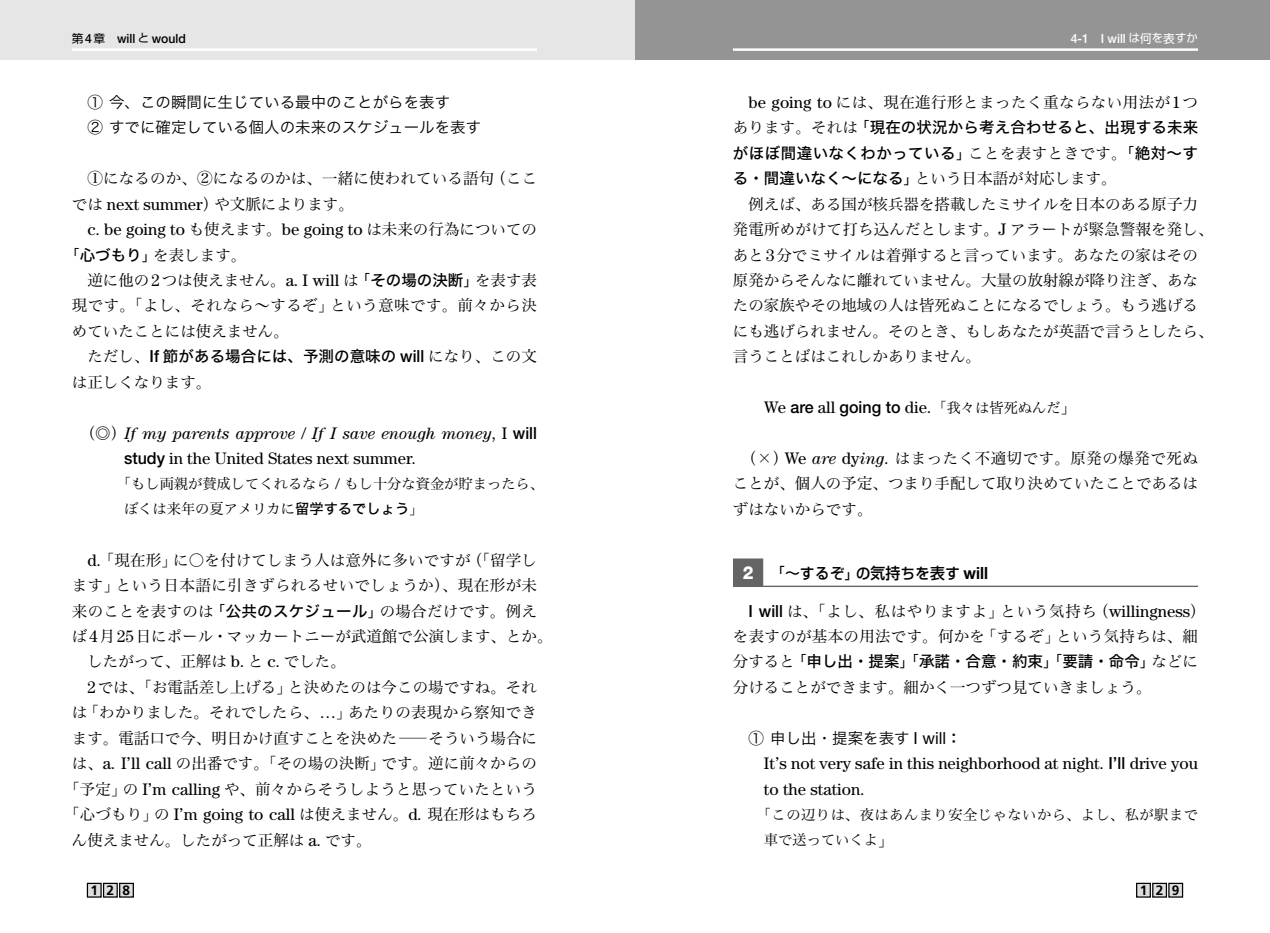
<style>
.page{position:relative;width:1270px;height:933px;background:#fff}
.page>*{position:absolute;margin:0;border:0;box-sizing:border-box;transform-origin:0 0}
.t1{font:16.62px/25.4px "Century Std";color:#000}
.t2{font:italic 16.62px/25.4px "Century Std";color:#000}
.t3{font:500 16.62px "Helvetica Neue LT Std";color:#000;scale:.96 1}
.t4{font:15.58px/25.4px "Hira Min Pro N W3";color:#000}
.t5{font:15.58px/25.4px "Hira Kaku Std N W5";letter-spacing:.01em;color:#000}
.t6{font:15.58px/25.4px "Hira Min Pro N W3";letter-spacing:.02em;color:#000}
.t7{font:15.58px/25.4px "Hira Kaku Pro N W3";color:#000}
.t8{font:15.58px "Hira Min Pro N W3";letter-spacing:.03em;color:#000}
.t9{font:15.58px "Hira Min Pro N W3";letter-spacing:.025em;color:#000}
.t10{font:500 15.05px "Shin Go Pro";color:#000;scale:.95 1}
.t11{font:14.17px/25.4px "Hira Min Pro N W3";color:#000}
.t12{font:14.17px/25.4px "Hira Min Pro N W3";letter-spacing:.035em;color:#000}
.t13{font:700 13.65px "Frutiger";letter-spacing:.62em;color:#000}
.t14{font:500 12.78px "Helvetica Neue LT Std";color:#000;scale:.96 1}
.t15{font:500 12.78px "Helvetica Neue LT Std";color:#fff;scale:.96 1}
.s1{font-family:"Shin Go Pro";font-weight:400;font-size:11.72px}
.s2{font-family:"Shin Go Pro";font-weight:400;font-size:11.38px}
.s3{font-family:"Century Std";font-size:16.62px}
.s4{font-family:"Hira Min Pro N W3";font-size:15.58px}
.s5{font-family:"Hira Kaku Pro N W3"}
.s6{font-family:"Hira Kaku Std N W5"}
.s7{font-family:"Hira Min Pro N W3"}
.s8{font-family:"Helvetica Neue LT Std";font-weight:500;font-size:16.62px}
.s9{font-family:"Hira Min Pro N W3";font-style:normal;font-size:15.58px}
.s10{font-style:normal}
.s11{font-family:"Helvetica Neue LT Std";font-weight:500;font-style:normal}
.s12{font-family:"Century Std";font-size:15.4px}
.s13{font-family:"Century Std";font-weight:400}
.s14{font-family:"Hira Min Pro N W3";font-weight:400;font-size:14.17px}
.s15{font-family:"Hira Min Pro N W3";font-weight:400;font-size:15.58px}
.s16{font-family:"Century Std";font-style:italic;font-size:16.62px}
.s17{font-family:"Helvetica Neue LT Std";font-weight:800;font-size:18.03px;color:#fff}
.s18{font-family:"Hira Kaku Std N W4";font-weight:400;font-size:15.58px}
.s19{font-size:15.58px}
.s20{font-family:"Helvetica Neue LT Std";font-weight:700;font-size:16.8px}
.s21{font-family:"Helvetica Neue LT Std";font-size:16.62px}
.s22{font-family:"Hira Kaku Pro N W6"}
.s23{font-family:"Helvetica Neue LT Std";font-weight:500}
</style>
<div class="page">
<div style="left:0;top:0;width:635px;height:60px;background:#e6e6e6"></div>
<div style="left:635px;top:0;width:635px;height:60px;background:#949495"></div>
<hr style="left:733px;top:48px;width:465px;height:3px;background:#fff">
<hr style="left:72px;top:48px;width:465px;height:3px;background:#fff">
<div style="left:87px;top:883px;width:14px;height:14px;background:#dcdddd"></div>
<div style="left:87px;top:882px;width:15px;height:15px;border:1px solid #000"></div>
<div style="left:104px;top:883px;width:13px;height:14px;background:#dcdddd"></div>
<div style="left:103px;top:882px;width:15px;height:15px;border:1px solid #000"></div>
<div style="left:120px;top:883px;width:13px;height:14px;background:#dcdddd"></div>
<div style="left:119px;top:882px;width:15px;height:15px;border:1px solid #000"></div>
<div style="left:1137px;top:883px;width:13px;height:14px;background:#dcdddd"></div>
<div style="left:1136px;top:882px;width:15px;height:15px;border:1px solid #000"></div>
<div style="left:1153px;top:883px;width:13px;height:14px;background:#dcdddd"></div>
<div style="left:1152px;top:882px;width:15px;height:15px;border:1px solid #000"></div>
<div style="left:1169px;top:883px;width:13px;height:14px;background:#dcdddd"></div>
<div style="left:1168px;top:882px;width:15px;height:15px;border:1px solid #000"></div>
<svg style="left:733px;top:558px;width:465px;height:29px;background:#7f7f7f"></svg>
<div style="left:763px;top:557px;width:440px;height:28px;background:#fff"></div>
<p class="t14" style="left:72px;top:30px;width:120px"><span class="s1">第</span>4<span class="s1">章　</span>will <span class="s2">と</span> would</p>
<p class="t15" style="left:1071px;top:30px;width:134px">4-1 I will <span class="s2">は</span><span class="s1">何</span><span class="s2">を</span><span class="s1">表</span><span class="s2">すか</span></p>
<p class="t7" style="left:87px;top:88px;width:395px">① 今、この瞬間に生じている最中のことがらを表す<br>② すでに確定している個人の未来のスケジュールを表す</p>
<p class="t4" style="left:72px;top:164px;width:467px">　①になるのか、②になるのかは、一緒に使われている語句（ここでは <span class="s3">next summer</span>）や文脈によります。</p>
<p class="t1" style="left:87px;top:216px;width:451px">c. be going to <span class="s4">も使えます。</span>be going to <span class="s4">は未来の行為についての</span></p>
<p class="t4" style="left:64px;top:240px;width:184px"><span class="s5">「</span><span class="s6">心づもり</span><span class="s5">」</span>を表します。</p>
<p class="t4" style="left:87px;top:266px;width:451px">逆に他の<span class="s3">2</span>つは使えません。<span class="s3">a. I will</span> は<span class="s5">「</span><span class="s6">その場の決断</span><span class="s5">」</span>を表す表</p>
<p class="t8" style="left:72px;top:292px;width:467px">現です。「よし、それなら～するぞ」という意味です。前々から決</p>
<p class="t4" style="left:72px;top:317px;width:219px">めていたことには使えません。</p>
<p class="t5" style="left:87px;top:344px;width:451px"><span class="s7">ただし、</span><span class="s8">If</span> 節がある場合には、予測の意味の <span class="s8">will</span> <span class="s7">になり、この文</span></p>
<p class="t4" style="left:72px;top:368px;width:141px">は正しくなります。</p>
<p class="t2" style="left:124px;top:420px;width:414px;text-indent:-44px"><span class="s9">（◎）</span>If my parents approve <span class="s10">/</span> If I save enough money<span class="s10">, I</span> <span class="s11">will study</span> <span class="s10">in the United States next summer.</span></p>
<p class="t11" style="left:124px;top:469px;width:422px;text-indent:-7px">「もし両親が賛成してくれるなら <span class="s12">/</span> もし十分な資金が貯まったら、ぼくは来年の夏アメリカに<span class="s6">留学するでしょう</span>」</p>
<p class="t4" style="left:87px;top:546px;width:451px"><span class="s3">d.</span> 「現在形」に〇を付けてしまう人は意外に多いですが（「留学し</p>
<p class="t9" style="left:72px;top:572px;width:467px">ます」という日本語に引きずられるせいでしょうか）、現在形が未</p>
<p class="t6" style="left:72px;top:596px;width:467px">来のことを表すのは<span class="s5">「</span><span class="s6">公共のスケジュール</span><span class="s5">」</span>の場合だけです。例え</p>
<p class="t4" style="left:72px;top:622px;width:482px">ば<span class="s3">4</span>月<span class="s3">25</span>日にポール・マッカートニーが武道館で公演します、とか。</p>
<p class="t4" style="left:87px;top:647px;width:260px">したがって、正解は <span class="s3">b.</span> と <span class="s3">c.</span> でした。</p>
<p class="t4" style="left:87px;top:673px;width:451px"><span class="s3">2</span>では、「お電話差し上げる」と決めたのは今この場ですね。それ</p>
<p class="t4" style="left:72px;top:698px;width:467px">は「わかりました。それでしたら、<span class="s3">…</span>」あたりの表現から察知でき</p>
<p class="t4" style="left:72px;top:724px;width:467px">ます。電話口で今、明日かけ直すことを決めた―そういう場合に</p>
<p class="t4" style="left:72px;top:749px;width:466px">は、<span class="s3">a. I</span>ʼ<span class="s3">ll call</span> の出番です。「その場の決断」です。逆に前々からの</p>
<p class="t4" style="left:64px;top:774px;width:474px">「予定」の <span class="s3">I</span>ʼ<span class="s3">m calling</span> や、前々からそうしようと思っていたという</p>
<p class="t4" style="left:64px;top:800px;width:474px">「心づもり」の <span class="s3">I</span>ʼ<span class="s3">m going to call</span> は使えません。<span class="s3">d.</span> 現在形はもちろ</p>
<p class="t4" style="left:72px;top:825px;width:301px">ん使えません。したがって正解は <span class="s3">a.</span> です。</p>
<p class="t8" style="left:748px;top:89px;width:451px"><span class="s3">be going to</span> には、現在進行形とまったく重ならない用法が<span class="s3">1</span>つ</p>
<p class="t5" style="left:733px;top:115px;width:467px"><span class="s7">あります。それは</span><span class="s5">「</span>現在の状況から考え合わせると、出現する未来がほぼ間違いなくわかっている<span class="s5">」</span><span class="s7">ことを表すときです。</span><span class="s5">「</span>絶対～す</p>
<p class="t4" style="left:733px;top:164px;width:385px"><span class="s6">る・間違いなく～になる</span><span class="s5">」</span>という日本語が対応します。</p>
<p class="t4" style="left:748px;top:190px;width:451px">例えば、ある国が核兵器を搭載したミサイルを日本のある原子力</p>
<p class="t4" style="left:733px;top:215px;width:482px">発電所めがけて打ち込んだとします。<span class="s3">J</span> アラートが緊急警報を発し、</p>
<p class="t4" style="left:733px;top:240px;width:467px">あと<span class="s3">3</span>分でミサイルは着弾すると言っています。あなたの家はその</p>
<p class="t4" style="left:733px;top:266px;width:467px">原発からそんなに離れていません。大量の放射線が降り注ぎ、あな</p>
<p class="t4" style="left:733px;top:291px;width:467px">たの家族やその地域の人は皆死ぬことになるでしょう。もう逃げる</p>
<p class="t4" style="left:733px;top:317px;width:482px">にも逃げられません。そのとき、もしあなたが英語で言うとしたら、</p>
<p class="t4" style="left:733px;top:342px;width:250px">言うことばはこれしかありません。</p>
<p class="t3" style="left:764px;top:397px;width:327px"><span class="s13">We</span> are <span class="s13">all</span> going to <span class="s13">die.</span> <span class="s14">「我々は皆死ぬんだ</span><span class="s15">」</span></p>
<p class="t4" style="left:733px;top:444px;width:467px;text-align:justify;text-indent:8px">（×）<span class="s3">We</span> <span class="s16">are</span> <span class="s3">dy</span><span class="s16">ing</span><span class="s3">.</span> はまったく不適切です。原発の爆発で死ぬことが、個人の予定、つまり手配して取り決めていたことであるはずはないからです。</p>
<p class="t10" style="left:743px;top:560px;width:260px"><span class="s17">2</span> <span class="s18">「</span><span class="s19">～</span>するぞ<span class="s18">」</span>の<span class="s19">気持</span>ちを<span class="s19">表</span>す <span class="s20">will</span></p>
<p class="t6" style="left:733px;top:596px;width:474px;text-indent:16px"><span class="s8">I will</span> は、「よし、私はやりますよ」という気持ち（<span class="s3">willingness</span>）を表すのが基本の用法です。何かを「するぞ」という気持ちは、細</p>
<p class="t5" style="left:733px;top:649px;width:467px"><span class="s7">分すると</span><span class="s5">「</span>申し出・提案<span class="s5">」「</span>承諾・合意・約束<span class="s5">」「</span>要請・命令<span class="s5">」</span><span class="s7">などに</span></p>
<p class="t4" style="left:733px;top:673px;width:420px">分けることができます。細かく一つずつ見ていきましょう。</p>
<p class="t7" style="left:748px;top:724px;width:215px">① 申し出・提案を表す <span class="s21">I will</span><span class="s22">：</span></p>
<p class="t1" style="left:764px;top:750px;width:436px">It<span class="s4">ʼ</span>s not very safe in this neighborhood at night. <span class="s23">I’ll</span> drive you to the station.</p>
<p class="t12" style="left:764px;top:800px;width:436px;text-indent:-7px">「この辺りは、夜はあんまり安全じゃないから、よし、私が駅まで車で送っていくよ<span class="s19">」</span></p>
<p class="t13" style="left:91px;top:882px;width:41px">128</p>
<p class="t13" style="left:1140px;top:882px;width:41px">129</p>
</div>
